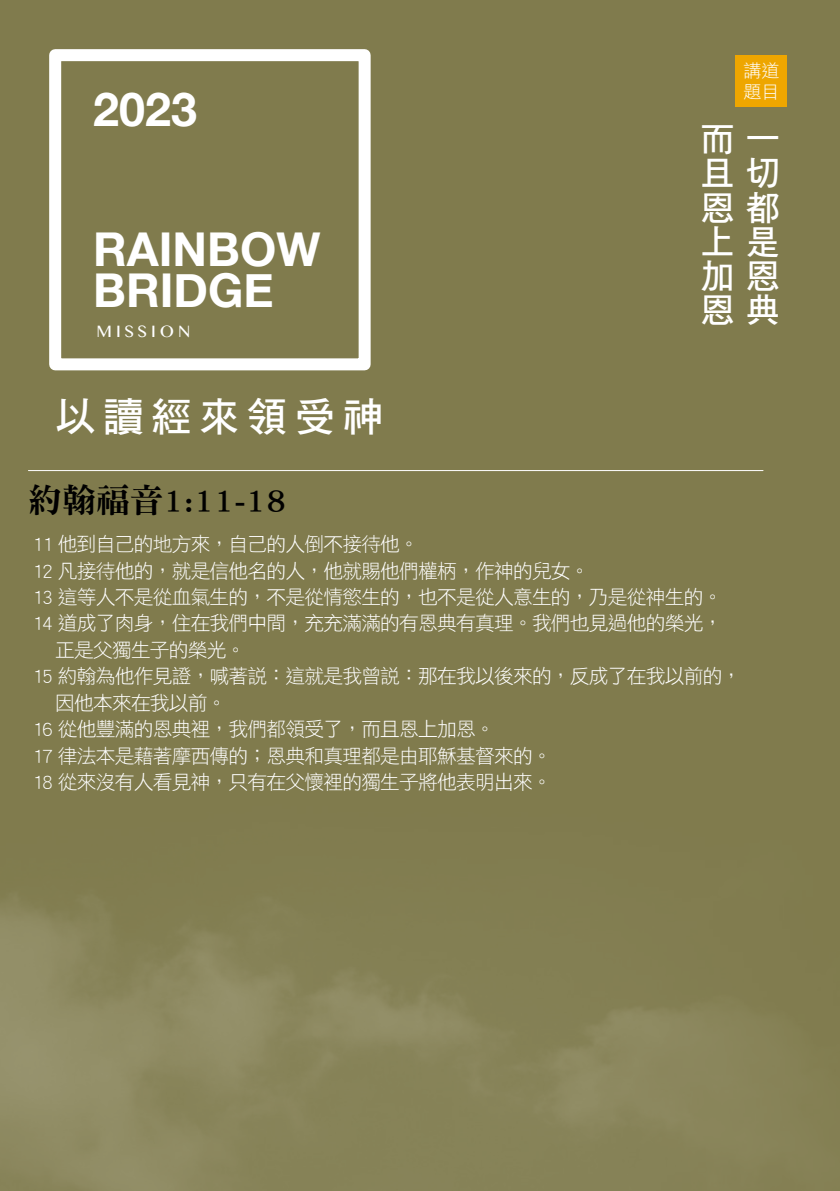
<style>
.page{position:relative;width:840px;height:1191px;background:#fff}
.page>*{position:absolute;margin:0;border:0;box-sizing:border-box;transform-origin:0 0}
.t1{font:700 46.6px/41px "Helvetica Neue";color:#fff}
.t2{font:40.6px "DF Hei Std W7";letter-spacing:.18em;color:#fff}
.t3{font:34.2px/34.2px "DF Hei Std W7";color:#fff;text-align:justify}
.t4{font:33.8px "DF Ming Std W9";color:#000}
.t5{font:19.8px "DF Hei Std W3";letter-spacing:-.04em;color:#fff}
.t6{font:18px/21px "DF Hei Std W3";color:#fff}
.t7{font:16.6px "Gurmukhi MN";letter-spacing:.24em;color:#fff}
</style>
<div class="page">
<div style="left:0;top:0;width:839px;height:1191px;background:#807b4d"></div>
<img style="left:0;top:896px;width:795px;height:295px">
<div style="left:735px;top:55px;width:51px;height:51px;background:#eea600"></div>
<hr style="left:28px;top:470px;width:734px;height:1px;background:#fff">
<div style="left:49px;top:49px;width:321px;height:321px;border:12px solid #fff"></div>
<h1 class="t1" style="left:93px;top:90px;width:105px">2023</h1>
<h1 class="t1" style="left:93px;top:230px;width:228px">RAINBOW<br>BRIDGE</h1>
<p class="t7" style="left:96px;top:322px;width:95px">MISSION</p>
<h2 class="t2" style="left:55px;top:395px;width:329px">以讀經來領受神</h2>
<p class="t6" style="left:743px;top:59px;width:37px">講道題目</p>
<h3 class="t3" style="left:700px;top:121px;width:80px">而一且切恩都上是加恩恩典</h3>
<h3 class="t4" style="left:28px;top:482px;width:259px">約翰福音1:11-18</h3>
<p class="t5" style="left:32px;top:533px;width:388px">11 他到自己的地方來，自己的人倒不接待他。</p>
<p class="t5" style="left:32px;top:559px;width:559px">12 凡接待他的，就是信他名的人，他就賜他們權柄，作神的兒女。</p>
<p class="t5" style="left:32px;top:586px;width:691px">13 這等人不是從血氣生的，不是從情慾生的，也不是從人意生的，乃是從神生的。</p>
<p class="t5" style="left:32px;top:612px;width:691px">14 道成了肉身，住在我們中間，充充滿滿的有恩典有真理。我們也見過他的榮光，</p>
<p class="t5" style="left:55px;top:639px;width:192px">正是父獨生子的榮光。</p>
<p class="t5" style="left:32px;top:665px;width:710px">15 約翰為他作見證，喊著說：這就是我曾說：那在我以後來的，反成了在我以前的，</p>
<p class="t5" style="left:55px;top:692px;width:173px">因他本來在我以前。</p>
<p class="t5" style="left:32px;top:718px;width:464px">16 從他豐滿的恩典裡，我們都領受了，而且恩上加恩。</p>
<p class="t5" style="left:32px;top:745px;width:521px">17 律法本是藉著摩西傳的；恩典和真理都是由耶穌基督來的。</p>
<p class="t5" style="left:32px;top:771px;width:521px">18 從來沒有人看見神，只有在父懷裡的獨生子將他表明出來。</p>
</div>
